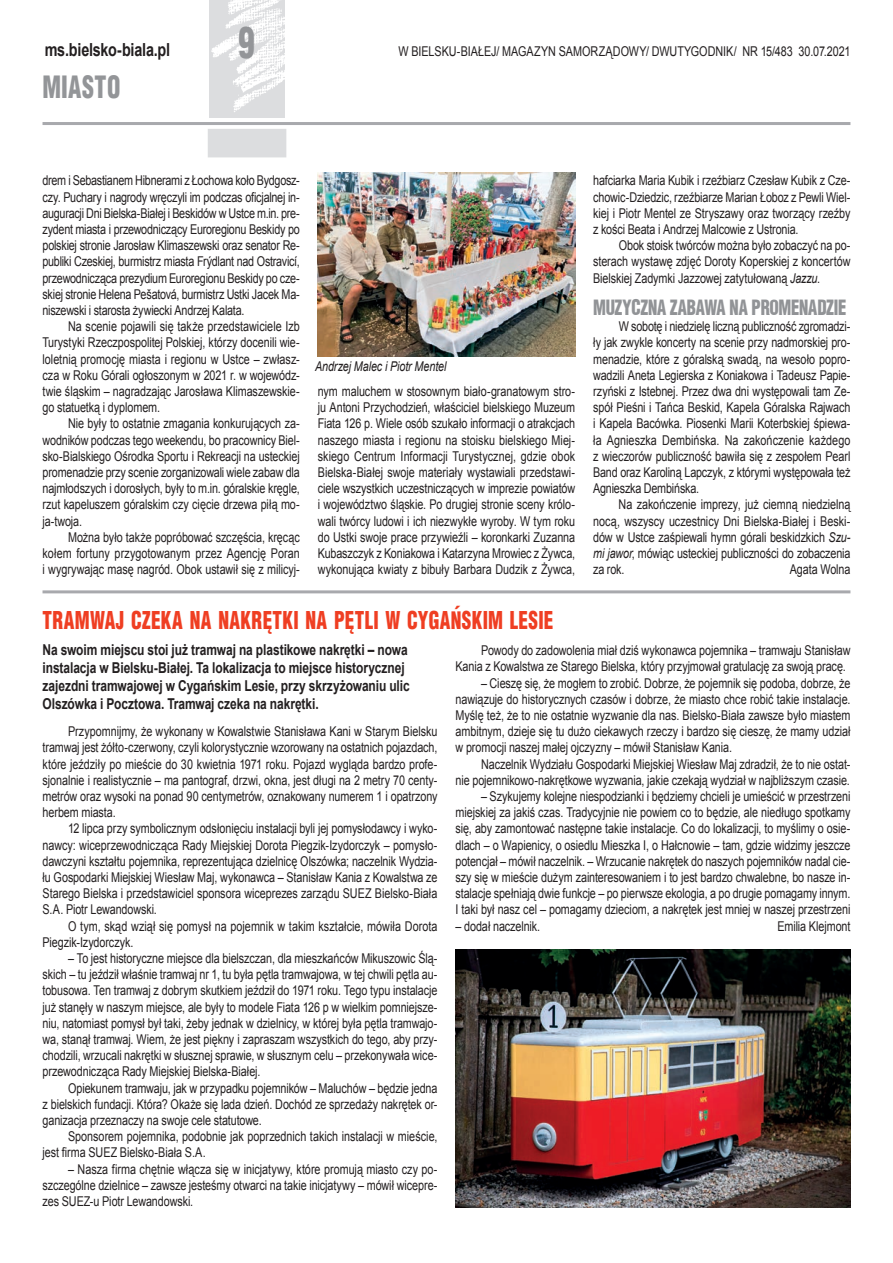
<style>
.page{position:relative;width:893px;height:1263px;background:#fff}
.page>*{position:absolute;margin:0;border:0;box-sizing:border-box;transform-origin:0 0}
.t1{font:900 42px "Switzerland Cond";color:#939598;scale:.8 1}
.t2{font:900 30px "Switzerland Cond";letter-spacing:.02em;color:#939598;scale:.8 1}
.t3{font:900 24px "Switzerland Cond";letter-spacing:.02em;color:#ef3e22;scale:.8 1}
.t4{font:21px "Switz Cond Blackpl";letter-spacing:-.005em;color:#919396;scale:.8 1}
.t5{font:700 18px "Arial";letter-spacing:-.015em;color:#231f20;scale:.8 1}
.t6{font:700 15px/18px "Arial";letter-spacing:-.005em;color:#231f20;scale:.8 1}
.t7{font:13.5px/16.2px "Arial";letter-spacing:-.005em;color:#231f20;text-align:justify;scale:.8 1}
.t8{font:italic 13.5px "Arial";letter-spacing:-.01em;color:#231f20;scale:.8 1}
.s1{font-style:italic}
</style>
<div class="page">
<hr style="left:43px;top:122px;width:807px;height:3px;background:#a8a9ad">
<img style="left:209px;top:0;width:76px;height:117px">
<div style="left:208px;top:129px;width:78px;height:28px;background:#dcdddf"></div>
<img style="left:455px;top:950px;width:395px;height:258px">
<hr style="left:43px;top:590px;width:807px;height:3px;background:#a8a9ad">
<img style="left:318px;top:172px;width:257px;height:184px">
<h3 class="t5" style="left:45px;top:37px;width:158px">ms.bielsko-biala.pl</h3>
<h2 class="t2" style="left:43px;top:68px;width:99px">MIASTO</h2>
<h1 class="t1" style="left:238px;top:16px;width:22px">9</h1>
<p class="t7" style="left:399px;top:43px;width:566px">W BIELSKU-BIAŁEJ/ MAGAZYN SAMORZĄDOWY/ DWUTYGODNIK/ NR 15/483 30.07.2021</p>
<p class="t7" style="left:43px;top:172px;width:323px">drem i Sebastianem Hibnerami z Łochowa koło Bydgosz&shy;czy. Puchary i nagrody wręczyli im podczas oficjalnej in&shy;auguracji Dni Bielska-Białej i Beskidów w Ustce m.in. pre&shy;zydent miasta i przewodniczący Euroregionu Beskidy po polskiej stronie Jarosław Klimaszewski oraz senator Re&shy;publiki Czeskiej, burmistrz miasta Frýdlant nad Ostravicí, przewodnicząca prezydium Euroregionu Beskidy po cze&shy;skiej stronie Helena Pešatová, burmistrz Ustki Jacek Ma&shy;niszewski i starosta żywiecki Andrzej Kalata.</p>
<p class="t7" style="left:43px;top:318px;width:323px;text-indent:26px">Na scenie pojawili się także przedstawiciele Izb Turystyki Rzeczpospolitej Polskiej, którzy docenili wie&shy;loletnią promocję miasta i regionu w Ustce – zwłasz&shy;cza w Roku Górali ogłoszonym w 2021 r. w wojewódz&shy;twie śląskim – nagradzając Jarosława Klimaszewskie&shy;go statuetką i dyplomem.</p>
<p class="t7" style="left:42px;top:415px;width:323px;text-indent:26px">Nie były to ostatnie zmagania konkurujących za&shy;wodników podczas tego weekendu, bo pracownicy Biel&shy;sko-Bialskiego Ośrodka Sportu i Rekreacji na usteckiej promenadzie przy scenie zorganizowali wiele zabaw dla najmłodszych i dorosłych, były to m.in. góralskie kręgle, rzut kapeluszem góralskim czy cięcie drzewa piłą mo&shy;ja-twoja.</p>
<p class="t7" style="left:43px;top:529px;width:323px;text-indent:25px">Można było także popróbować szczęścia, kręcąc kołem fortuny przygotowanym przez Agencję Poran i wygrywając masę nagród. Obok ustawił się z milicyj-</p>
<p class="t8" style="left:315px;top:357px;width:166px">Andrzej Malec i Piotr Mentel</p>
<p class="t7" style="left:318px;top:383px;width:323px">nym maluchem w stosownym biało-granatowym stro&shy;ju Antoni Przychodzień, właściciel bielskiego Muzeum Fiata 126 p. Wiele osób szukało informacji o atrakcjach naszego miasta i regionu na stoisku bielskiego Miej&shy;skiego Centrum Informacji Turystycznej, gdzie obok Bielska-Białej swoje materiały wystawiali przedstawi&shy;ciele wszystkich uczestniczących w imprezie powiatów i województwo śląskie. Po drugiej stronie sceny królo&shy;wali twórcy ludowi i ich niezwykłe wyroby. W tym roku do Ustki swoje prace przywieźli – koronkarki Zuzanna Kubaszczyk z Koniakowa i Katarzyna Mrowiec z Żywca, wykonująca kwiaty z bibuły Barbara Dudzik z Żywca,</p>
<p class="t7" style="left:593px;top:172px;width:323px">hafciarka Maria Kubik i rzeźbiarz Czesław Kubik z Cze&shy;chowic-Dziedzic, rzeźbiarze Marian Łoboz z Pewli Wiel&shy;kiej i Piotr Mentel ze Stryszawy oraz tworzący rzeźby z kości Beata i Andrzej Malcowie z Ustronia.</p>
<p class="t7" style="left:593px;top:237px;width:323px;text-indent:26px">Obok stoisk twórców można było zobaczyć na po&shy;sterach wystawę zdjęć Doroty Koperskiej z koncertów Bielskiej Zadymki Jazzowej zatytułowaną <span class="s1">Jazzu</span>.</p>
<h3 class="t4" style="left:593px;top:293px;width:318px">MUZYCZNA ZABAWA NA PROMENADZIE</h3>
<p class="t7" style="left:593px;top:318px;width:323px;text-indent:26px">W sobotę i niedzielę liczną publiczność zgromadzi&shy;ły jak zwykle koncerty na scenie przy nadmorskiej pro&shy;menadzie, które z góralską swadą, na wesoło popro&shy;wadzili Aneta Legierska z Koniakowa i Tadeusz Papie&shy;rzyński z Istebnej. Przez dwa dni występowali tam Ze&shy;spół Pieśni i Tańca Beskid, Kapela Góralska Rajwach i Kapela Bacówka. Piosenki Marii Koterbskiej śpiewa&shy;ła Agnieszka Dembińska. Na zakończenie każdego z wieczorów publiczność bawiła się z zespołem Pearl Band oraz Karoliną Lapczyk, z którymi występowała też Agnieszka Dembińska.</p>
<p class="t7" style="left:593px;top:496px;width:323px;text-indent:25px">Na zakończenie imprezy, już ciemną niedzielną nocą, wszyscy uczestnicy Dni Bielska-Białej i Beski&shy;dów w Ustce zaśpiewali hymn górali beskidzkich <span class="s1">Szu&shy;mi jawor</span>, mówiąc usteckiej publiczności do zobaczenia za rok.</p>
<p class="t7" style="left:790px;top:561px;width:77px">Agata Wolna</p>
<h3 class="t3" style="left:43px;top:604px;width:640px">TRAMWAJ CZEKA NA NAKRĘTKI NA PĘTLI W CYGAŃSKIM LESIE</h3>
<p class="t6" style="left:43px;top:641px;width:460px">Na swoim miejscu stoi już tramwaj na plastikowe nakrętki – nowa instalacja w Bielsku-Białej. Ta lokalizacja to miejsce historycznej zajezdni tramwajowej w Cygańskim Lesie, przy skrzyżowaniu ulic Olszówka i Pocztowa. Tramwaj czeka na nakrętki.</p>
<p class="t7" style="left:455px;top:642px;width:495px;text-indent:25px">Powody do zadowolenia miał dziś wykonawca pojemnika – tramwaju Stanisław<br>Kania z Kowalstwa ze Starego Bielska, który przyjmował gratulację za swoją pracę.</p>
<p class="t7" style="left:455px;top:675px;width:495px;text-indent:25px">– Cieszę się, że mogłem to zrobić. Dobrze, że pojemnik się podoba, dobrze, że nawiązuje do historycznych czasów i dobrze, że miasto chce robić takie instalacje.<br>Myślę też, że to nie ostatnie wyzwanie dla nas. Bielsko-Biała zawsze było miastem ambitnym, dzieje się tu dużo ciekawych rzeczy i bardzo się cieszę, że mamy udział w promocji naszej małej ojczyzny – mówił Stanisław Kania.</p>
<p class="t7" style="left:455px;top:756px;width:495px;text-align:right">Naczelnik Wydziału Gospodarki Miejskiej Wiesław Maj zdradził, że to nie ostat-<br>nie pojemnikowo-nakrętkowe wyzwania, jakie czekają wydział w najbliższym czasie.</p>
<p class="t7" style="left:455px;top:788px;width:495px;text-indent:26px">– Szykujemy kolejne niespodzianki i będziemy chcieli je umieścić w przestrzeni miejskiej za jakiś czas. Tradycyjnie nie powiem co to będzie, ale niedługo spotkamy się, aby zamontować następne takie instalacje. Co do lokalizacji, to myślimy o osie&shy;dlach – o Wapienicy, o osiedlu Mieszka I, o Hałcnowie – tam, gdzie widzimy jeszcze potencjał – mówił naczelnik. – Wrzucanie nakrętek do naszych pojemników nadal cie&shy;szy się w mieście dużym zainteresowaniem i to jest bardzo chwalebne, bo nasze in&shy;stalacje spełniają dwie funkcje – po pierwsze ekologia, a po drugie pomagamy innym.<br>I taki był nasz cel – pomagamy dzieciom, a nakrętek jest mniej w naszej przestrzeni</p>
<p class="t7" style="left:455px;top:918px;width:107px">– dodał naczelnik.</p>
<p class="t7" style="left:777px;top:918px;width:93px">Emilia Klejmont</p>
<p class="t7" style="left:43px;top:723px;width:495px;text-indent:26px">Przypomnijmy, że wykonany w Kowalstwie Stanisława Kani w Starym Bielsku tramwaj jest żółto-czerwony, czyli kolorystycznie wzorowany na ostatnich pojazdach, które jeździły po mieście do 30 kwietnia 1971 roku. Pojazd wygląda bardzo profe&shy;sjonalnie i realistycznie – ma pantograf, drzwi, okna, jest długi na 2 metry 70 centy&shy;metrów oraz wysoki na ponad 90 centymetrów, oznakowany numerem 1 i opatrzony herbem miasta.</p>
<p class="t7" style="left:43px;top:820px;width:495px;text-indent:26px">12 lipca przy symbolicznym odsłonięciu instalacji byli jej pomysłodawcy i wyko&shy;nawcy: wiceprzewodnicząca Rady Miejskiej Dorota Piegzik-Izydorczyk – pomysło&shy;dawczyni kształtu pojemnika, reprezentująca dzielnicę Olszówka; naczelnik Wydzia&shy;łu Gospodarki Miejskiej Wiesław Maj, wykonawca – Stanisław Kania z Kowalstwa ze Starego Bielska i przedstawiciel sponsora wiceprezes zarządu SUEZ Bielsko-Biała S.A. Piotr Lewandowski.</p>
<p class="t7" style="left:43px;top:918px;width:495px;text-indent:25px">O tym, skąd wziął się pomysł na pojemnik w takim kształcie, mówiła Dorota<br>Piegzik-Izydorczyk.</p>
<p class="t7" style="left:42px;top:950px;width:495px;text-indent:26px">– To jest historyczne miejsce dla bielszczan, dla mieszkańców Mikuszowic Ślą&shy;skich – tu jeździł właśnie tramwaj nr 1, tu była pętla tramwajowa, w tej chwili pętla au&shy;tobusowa. Ten tramwaj z dobrym skutkiem jeździł do 1971 roku. Tego typu instalacje już stanęły w naszym miejsce, ale były to modele Fiata 126 p w wielkim pomniejsze&shy;niu, natomiast pomysł był taki, żeby jednak w dzielnicy, w której była pętla tramwajo&shy;wa, stanął tramwaj. Wiem, że jest piękny i zapraszam wszystkich do tego, aby przy&shy;chodzili, wrzucali nakrętki w słusznej sprawie, w słusznym celu – przekonywała wice&shy;przewodnicząca Rady Miejskiej Bielska-Białej.</p>
<p class="t7" style="left:43px;top:1080px;width:495px;text-indent:26px">Opiekunem tramwaju, jak w przypadku pojemników – Maluchów – będzie jedna z bielskich fundacji. Która? Okaże się lada dzień. Dochód ze sprzedaży nakrętek or&shy;ganizacja przeznaczy na swoje cele statutowe.</p>
<p class="t7" style="left:43px;top:1128px;width:495px;text-indent:25px">Sponsorem pojemnika, podobnie jak poprzednich takich instalacji w mieście, jest firma SUEZ Bielsko-Biała S.A.</p>
<p class="t7" style="left:43px;top:1161px;width:495px;text-indent:26px">– Nasza firma chętnie włącza się w inicjatywy, które promują miasto czy po&shy;szczególne dzielnice – zawsze jesteśmy otwarci na takie inicjatywy – mówił wicepre&shy;zes SUEZ-u Piotr Lewandowski.</p>
</div>
